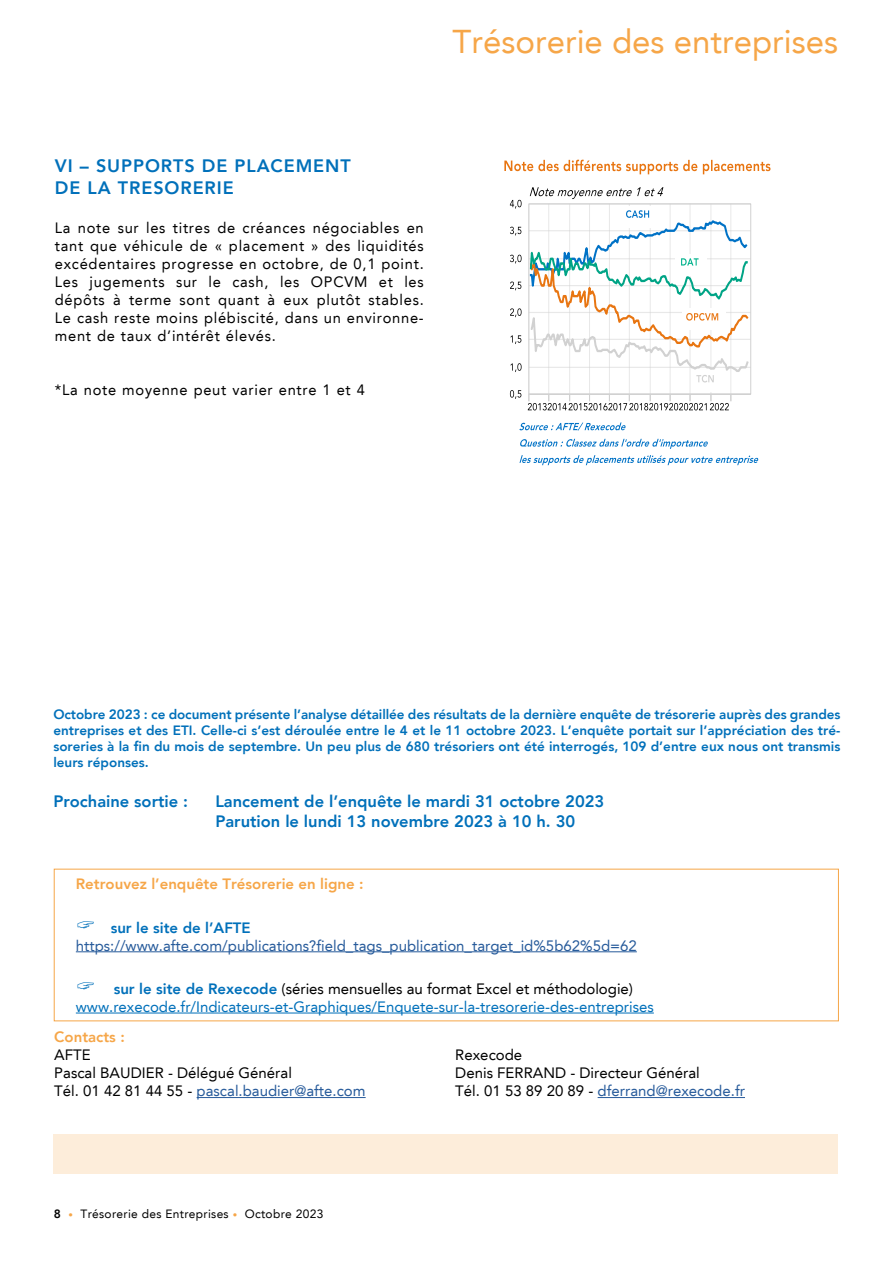
<style>
.page{position:relative;width:893px;height:1263px;background:#fff}
.page>*{position:absolute;margin:0;border:0;box-sizing:border-box;transform-origin:0 0}
.t1{font:33px "Avenir LT";color:#f6a648}
.t2{font:800 18px/21.6px "Avenir LT";letter-spacing:.05em;color:#0070ba}
.t3{font:800 16.5px/19.8px "Avenir LT";color:#0070ba}
.t4{font:15px/18px "Avenir LT";color:#000}
.t5{font:15px/18px "Avenir LT";color:#0070ba}
.t6{font:15px "Avenir LT";color:#275b9b}
.t7{font:800 15px "Avenir LT";color:#f6a648}
.t8{font:15px "Avenir LT";letter-spacing:.05em;color:#000}
.t9{font:800 15px "Avenir LT";color:#0070ba}
.t10{font:800 13.5px/16.2px "Avenir LT";color:#0070ba;text-align:justify}
.t11{font:12px "Avenir LT";letter-spacing:.025em;color:#000}
.s1{font-weight:800}
.s2{color:#000}
.s3{color:#275b9b}
.s4{font-size:9px;color:#f6a648}
</style>
<div class="page">
<div style="left:53px;top:1134px;width:785px;height:40px;background:#fdedda"></div>
<svg style="left:504px;top:160px;width:266px;height:14px"></svg>
<svg style="left:530px;top:187px;width:133px;height:12px"></svg>
<hr style="left:548px;top:204px;width:1px;height:190px;background:#d1d1d1;opacity:.5">
<hr style="left:569px;top:204px;width:1px;height:190px;background:#d1d1d1;opacity:.5">
<hr style="left:589px;top:204px;width:1px;height:190px;background:#d1d1d1;opacity:.5">
<hr style="left:609px;top:204px;width:1px;height:190px;background:#d1d1d1;opacity:.5">
<hr style="left:629px;top:204px;width:1px;height:190px;background:#d1d1d1;opacity:.5">
<hr style="left:650px;top:204px;width:1px;height:190px;background:#d1d1d1;opacity:.5">
<hr style="left:670px;top:204px;width:1px;height:190px;background:#d1d1d1;opacity:.5">
<hr style="left:689px;top:204px;width:2px;height:190px;background:#d1d1d1;opacity:.5">
<hr style="left:710px;top:204px;width:1px;height:190px;background:#d1d1d1;opacity:.5">
<hr style="left:730px;top:204px;width:1px;height:190px;background:#d1d1d1;opacity:.5">
<hr style="left:529px;top:394px;width:222px;height:1px;background:#d1d1d1">
<svg style="left:528px;top:394px;width:203px;height:16px"></svg>
<svg style="left:510px;top:390px;width:11px;height:9px"></svg>
<svg style="left:510px;top:363px;width:12px;height:9px"></svg>
<svg style="left:510px;top:335px;width:11px;height:9px"></svg>
<svg style="left:510px;top:308px;width:12px;height:9px"></svg>
<svg style="left:510px;top:282px;width:11px;height:8px"></svg>
<svg style="left:510px;top:255px;width:12px;height:8px"></svg>
<svg style="left:510px;top:227px;width:11px;height:8px"></svg>
<svg style="left:510px;top:200px;width:12px;height:9px"></svg>
<svg style="left:519px;top:422px;width:239px;height:44px"></svg>
<div style="left:621px;top:206px;width:36px;height:21px;background:#fff"></div>
<div style="left:692px;top:371px;width:30px;height:21px;background:#fff"></div>
<svg style="left:528px;top:210px;width:223px;height:172px"></svg>
<hr style="left:197px;top:1097px;width:169px;height:1px;background:#275b9b">
<hr style="left:598px;top:1097px;width:147px;height:1px;background:#275b9b">
<hr style="left:76px;top:951px;width:561px;height:1px;background:#275b9b">
<hr style="left:76px;top:1013px;width:578px;height:1px;background:#0070ba">
<h1 class="t1" style="left:452px;top:22px;width:387px">Trésorerie des entreprises</h1>
<p class="t2" style="left:55px;top:155px;width:297px">VI – SUPPORTS DE PLACEMENT<br>DE LA TRESORERIE</p>
<p class="t4" style="left:55px;top:219px;width:370px;text-align:justify">La note sur les titres de créances négociables en tant que véhicule de « placement » des liquidités excédentaires progresse en octobre, de 0,1 point.<br>Les jugements sur le cash, les OPCVM et les dépôts à terme sont quant à eux plutôt stables.<br>Le cash reste moins plébiscité, dans un environne&shy;ment de taux d’intérêt élevés.</p>
<p class="t8" style="left:55px;top:381px;width:312px">*La note moyenne peut varier entre 1 et 4</p>
<p class="t10" style="left:53px;top:706px;width:789px">Octobre 2023 : ce document présente l’analyse détaillée des résultats de la dernière enquête de trésorerie auprès des grandes entreprises et des ETI. Celle-ci s’est déroulée entre le 4 et le 11 octobre 2023. L’enquête portait sur l’appréciation des tré&shy;soreries à la fin du mois de septembre. Un peu plus de 680 trésoriers ont été interrogés, 109 d’entre eux nous ont transmis leurs réponses.</p>
<p class="t3" style="left:53px;top:791px;width:136px">Prochaine sortie :</p>
<p class="t3" style="left:215px;top:791px;width:390px">Lancement de l’enquête le mardi 31 octobre 2023<br>Parution le lundi 13 novembre 2023 à 10 h. 30</p>
<p class="t7" style="left:76px;top:875px;width:289px">Retrouvez l’enquête Trésorerie en ligne :</p>
<p class="t9" style="left:111px;top:918px;width:141px">sur le site de l’AFTE</p>
<p class="t6" style="left:76px;top:937px;width:562px">https://www.afte.com/publications?field_tags_publication_target_id%5b62%5d=62</p>
<p class="t5" style="left:76px;top:980px;width:579px;text-indent:38px"><span class="s1">sur le site de Rexecode</span> <span class="s2">(séries mensuelles au format Excel et méthodologie) </span>www.rexecode.fr/Indicateurs-et-Graphiques/Enquete-sur-la-tresorerie-des-entreprises</p>
<p class="t7" style="left:54px;top:1028px;width:72px">Contacts :</p>
<p class="t4" style="left:54px;top:1046px;width:313px">AFTE<br>Pascal BAUDIER - Délégué Général<br>Tél. 01 42 81 44 55 - <span class="s3">pascal.baudier@afte.com</span></p>
<p class="t4" style="left:455px;top:1046px;width:291px">Rexecode<br>Denis FERRAND - Directeur Général<br>Tél. 01 53 89 20 89 - <span class="s3">dferrand@rexecode.fr</span></p>
<p class="t11" style="left:54px;top:1207px;width:271px"><span class="s1">8</span> <span class="s4">•</span> Trésorerie des Entreprises <span class="s4">•</span> Octobre 2023</p>
</div>
